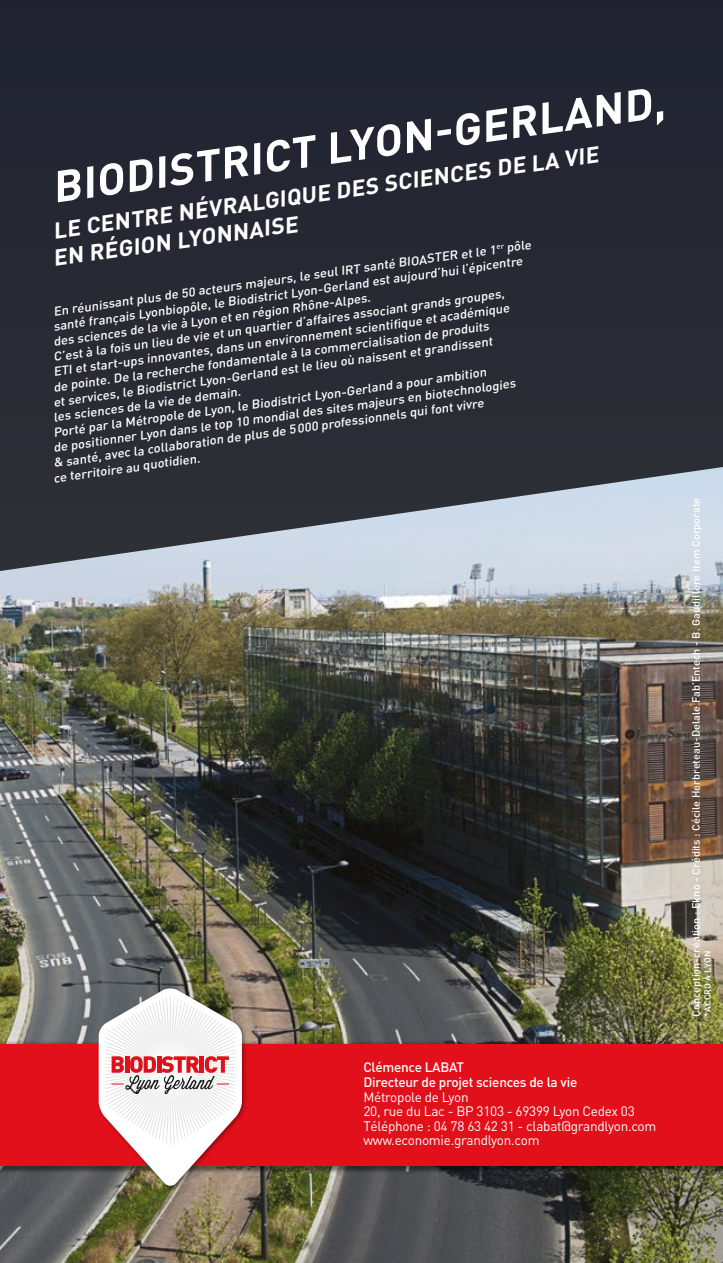
<style>
.page{position:relative;width:723px;height:1263px;background:#fff}
.page>*{position:absolute;margin:0;border:0;box-sizing:border-box;transform-origin:0 0}
.t1{font:700 43.5px "DIN Pro";color:#fff}
.t2{font:700 22.5px "DIN Pro";color:#fff}
.t3{font:13.5px/14.5px "DIN";letter-spacing:-.02em;color:#fff}
.t4{font:500 12.45px/15px "DIN Pro";color:#fff;scale:1.04 1}
.t5{font:500 10.5px "DIN Pro";color:#fff;scale:1.04 1}
.t6{font:500 9px "DIN Pro";color:#fff}
.s1{font-family:"DIN Pro";font-weight:500}
</style>
<div class="page">
<img style="left:0;top:571px;width:723px;height:692px">
<svg style="left:0;top:0;width:723px;height:571px;background:#353843"></svg>
<img style="left:0;top:1039px;width:723px;height:135px">
<div style="left:0;top:1044px;width:723px;height:122px;background:#e1101a"></div>
<img style="left:95px;top:985px;width:154px;height:208px">
<svg style="left:99px;top:988px;width:143px;height:199px"></svg>
<p class="t1" style="left:47px;top:151px;width:619px;rotate:-8deg">BIODISTRICT LYON-GERLAND,</p>
<p class="t2" style="left:50px;top:212px;width:552px;rotate:-8deg">LE CENTRE NÉVRALGIQUE DES SCIENCES DE LA VIE</p>
<p class="t2" style="left:50px;top:239px;width:249px;rotate:-8deg">EN RÉGION LYONNAISE</p>
<p class="t4" style="left:48px;top:303px;width:469px;text-indent:4px;rotate:-8deg">En réunissant plus de 50 acteurs majeurs, le seul IRT santé BIOASTER et le 1<sup>er</sup> pôle santé français Lyonbiopôle, le Biodistrict Lyon-Gerland est aujourd’hui l’épicentre des sciences de la vie à Lyon et en région Rhône-Alpes.</p>
<p class="t4" style="left:52px;top:348px;width:439px;rotate:-8deg">C’est à la fois un lieu de vie et un quartier d’affaires associant grands groupes,</p>
<p class="t4" style="left:52px;top:363px;width:444px;rotate:-8deg">ETI et start-ups innovantes, dans un environnement scientifique et académique</p>
<p class="t4" style="left:52px;top:378px;width:424px;rotate:-8deg">de pointe. De la recherche fondamentale à la commercialisation de produits</p>
<p class="t4" style="left:52px;top:393px;width:428px;rotate:-8deg">et services, le Biodistrict Lyon-Gerland est le lieu où naissent et grandissent</p>
<p class="t4" style="left:52px;top:424px;width:422px;rotate:-8deg">Porté par la Métropole de Lyon, le Biodistrict Lyon-Gerland a pour ambition</p>
<p class="t4" style="left:52px;top:439px;width:450px;rotate:-8deg">de positionner Lyon dans le top 10 mondial des sites majeurs en biotechnologies</p>
<p class="t4" style="left:52px;top:409px;width:183px;rotate:-8deg">les sciences de la vie de demain.</p>
<p class="t4" style="left:52px;top:454px;width:419px;rotate:-8deg">&amp; santé, avec la collaboration de plus de 5000 professionnels qui font vivre</p>
<p class="t4" style="left:52px;top:469px;width:144px;rotate:-8deg">ce territoire au quotidien.</p>
<p class="t3" style="left:363px;top:1060px;width:295px"><span class="s1">Clémence LABAT<br>Directeur de projet sciences de la vie<br></span>Métropole de Lyon<br>20, rue du Lac - BP 3103 - 69399 Lyon Cedex 03<br>Téléphone : 04 78 63 42 31 - clabat@grandlyon.com www.economie.grandlyon.com</p>
<p class="t5" style="left:688px;top:1017px;width:501px;rotate:-90deg">Conception-création : Ekno - Crédits : Cécile Herbreteau-Delale Fab’Entech - B. Gaudillère Item Corporate</p>
<p class="t6" style="left:700px;top:1017px;width:68px;rotate:-90deg">*ACCRO À LYON</p>
</div>
